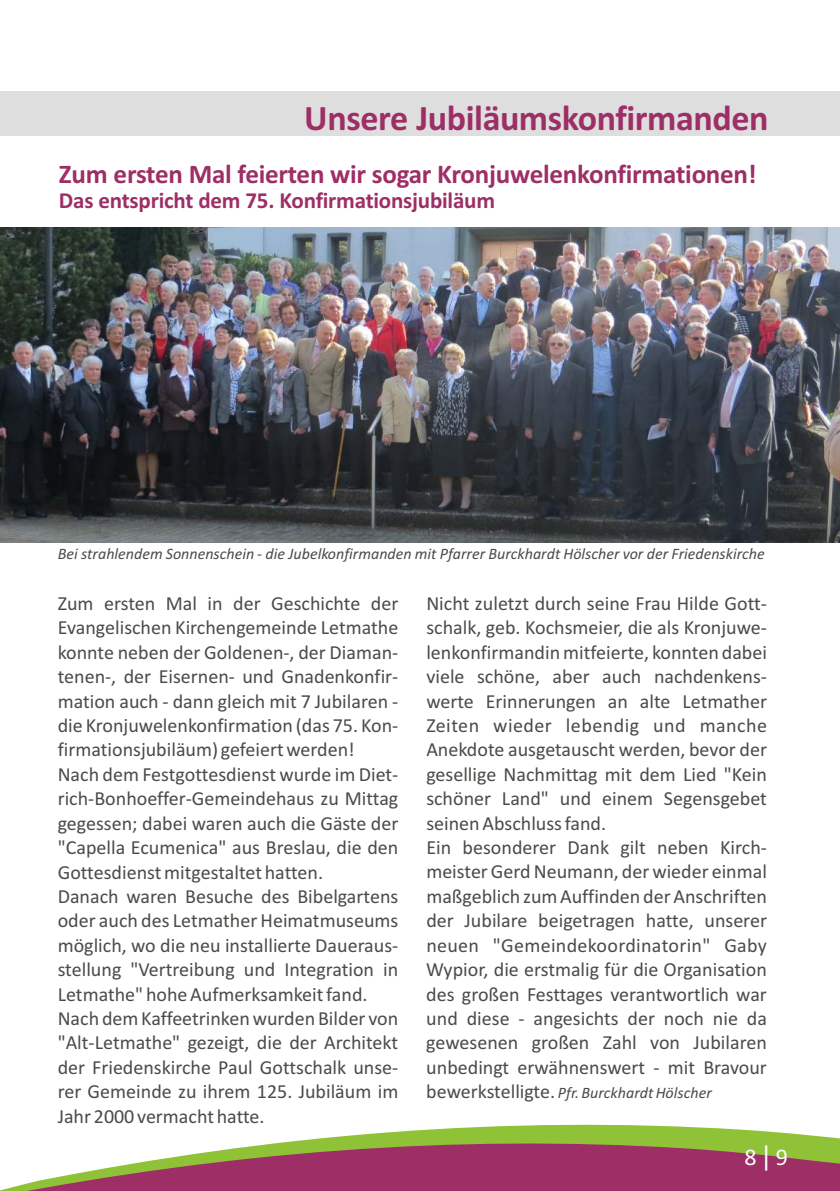
<style>
.page{position:relative;width:840px;height:1191px;background:#fff}
.page>*{position:absolute;margin:0;border:0;box-sizing:border-box;transform-origin:0 0}
.t1{font:700 36px "Calibri";letter-spacing:-.01em;color:#9e2e66}
.t2{font:700 27px "Calibri";letter-spacing:-.01em;color:#9e2e66}
.t3{font:24px "Calibri";color:#fff}
.t4{font:700 23px "Calibri";letter-spacing:-.01em;color:#9e2e66}
.t5{font:20px/24.4px "Calibri";color:#4d4a47}
.t6{font:italic 16px "Calibri";color:#4d4a47}
.s1{font-style:normal;font-size:20px}
.s2{font-family:"Arial";font-size:27px}
</style>
<div class="page">
<div style="left:0;top:91px;width:839px;height:45px;background:#dedede"></div>
<svg style="left:381px;top:1124px;width:404px;height:9px;fill:#8fc236"></svg>
<svg style="left:0;top:1133px;width:839px;height:58px;fill:#9e2e66"></svg>
<img style="left:0;top:227px;width:839px;height:315px">
<h1 class="t1" style="left:304px;top:103px;width:465px">Unsere Jubiläumskonfirmanden</h1>
<h2 class="t2" style="left:59px;top:163px;width:698px">Zum ersten Mal feierten wir sogar Kronjuwelenkonfirmationen!</h2>
<p class="t4" style="left:59px;top:191px;width:437px">Das entspricht dem 75. Konfirmationsjubiläum</p>
<p class="t6" style="left:58px;top:547px;width:708px">Bei strahlendem Sonnenschein - die Jubelkonfirmanden mit Pfarrer Burckhardt Hölscher vor der Friedenskirche</p>
<p class="t5" style="left:58px;top:592px;width:342px">Zum ersten Mal in der Geschichte der Evangelischen Kirchengemeinde Letmathe konnte neben der Goldenen-, der Diaman&shy;tenen-, der Eisernen- und Gnadenkonfir&shy;mation auch - dann gleich mit 7 Jubilaren - die Kronjuwelenkonfirmation (das 75. Kon&shy;firmationsjubiläum) gefeiert werden!<br>Nach dem Festgottesdienst wurde im Diet&shy;rich-Bonhoeffer-Gemeindehaus zu Mittag gegessen; dabei waren auch die Gäste der "Capella Ecumenica" aus Breslau, die den Gottesdienst mitgestaltet hatten.<br>Danach waren Besuche des Bibelgartens oder auch des Letmather Heimatmuseums möglich, wo die neu installierte Daueraus&shy;stellung "Vertreibung und Integration in Letmathe" hohe Aufmerksamkeit fand.<br>Nach dem Kaffeetrinken wurden Bilder von "Alt-Letmathe" gezeigt, die der Architekt der Friedenskirche Paul Gottschalk unse&shy;rer Gemeinde zu ihrem 125. Jubiläum im Jahr 2000 vermacht hatte.</p>
<p class="t5" style="left:426px;top:592px;width:342px">Nicht zuletzt durch seine Frau Hilde Gott&shy;schalk, geb. Kochsmeier, die als Kronjuwe&shy;lenkonfirmandin mitfeierte, konnten dabei viele schöne, aber auch nachdenkens&shy;werte Erinnerungen an alte Letmather Zeiten wieder lebendig und manche Anekdote ausgetauscht werden, bevor der gesellige Nachmittag mit dem Lied "Kein schöner Land" und einem Segensgebet seinen Abschluss fand.<br>Ein besonderer Dank gilt neben Kirch&shy;meister Gerd Neumann, der wieder einmal maßgeblich zum Auffinden der Anschriften der Jubilare beigetragen hatte, unserer neuen "Gemeindekoordinatorin" Gaby Wypior, die erstmalig für die Organisation des großen Festtages verantwortlich war und diese - angesichts der noch nie da gewesenen großen Zahl von Jubilaren unbedingt erwähnenswert - mit Bravour</p>
<p class="t6" style="left:426px;top:1086px;width:287px"><span class="s1">bewerkstelligte.</span> Pfr. Burckhardt Hölscher</p>
<p class="t3" style="left:744px;top:1147px;width:45px">8<span class="s2">|</span>9</p>
</div>
